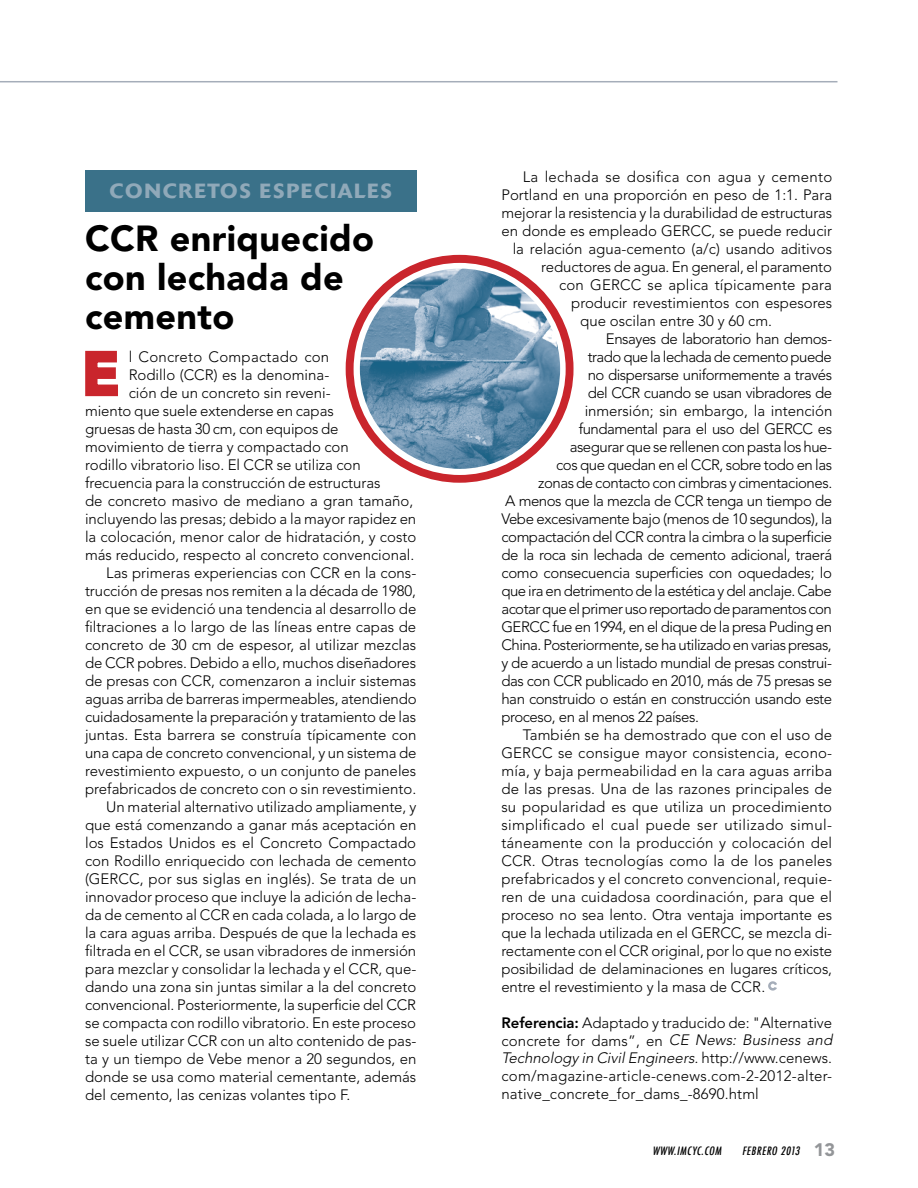
<style>
.page{position:relative;width:918px;height:1188px;background:#fff}
.page>*{position:absolute;margin:0;border:0;box-sizing:border-box;transform-origin:0 0}
.t1{font:900 59.7px "Avenir";color:#c9252c}
.t2{font:900 36px/39px "Avenir";letter-spacing:.01em;color:#000}
.t3{font:500 20.4px "Delta";letter-spacing:.08em;color:#90a9b9}
.t4{font:300 15px/18px "Avenir";color:#000}
.t5{font:300 15px "Avenir";letter-spacing:-.03em;color:#000}
.t6{font:300 15px "Avenir";letter-spacing:-.035em;color:#000}
.t7{font:300 15px "Avenir";letter-spacing:-.02em;color:#000}
.t8{font:300 15px "Avenir";letter-spacing:.025em;color:#000}
.t9{font:300 15px "Avenir";letter-spacing:.02em;color:#000}
.t10{font:italic 500 condensed 11.25px "Futura";color:#000}
.s1{font-weight:800}
.s2{font-style:italic}
.s3{font-family:"Avenir";font-weight:900;font-style:normal;font-stretch:normal;font-size:18px;color:#939598}
</style>
<div class="page">
<div style="left:346px;top:256px;width:227px;height:226px;background:#c9252c;border-radius:50%"></div>
<div style="left:354px;top:263px;width:212px;height:212px;background:#fff;border-radius:50%"></div>
<img style="left:360px;top:269px;width:200px;height:200px;border-radius:100px">
<svg style="left:85px;top:350px;width:33px;height:47px"></svg>
<div style="left:85px;top:170px;width:331px;height:41px;background:#3a7189"></div>
<svg style="left:768px;top:981px;width:9px;height:10px"></svg>
<hr style="left:0;top:81px;width:837px;height:1px;background:#a5adb9">
<h3 class="t3" style="left:109px;top:178px;width:284px">CONCRETOS ESPECIALES</h3>
<h2 class="t2" style="left:85px;top:219px;width:291px">CCR enriquecido con lechada de cemento</h2>
<p class="t4" style="left:129px;top:348px;width:202px">l Concreto Compactado con</p>
<p class="t4" style="left:129px;top:366px;width:202px">Rodillo (CCR) es la denomina-</p>
<p class="t4" style="left:129px;top:384px;width:204px">ción de un concreto sin reveni-</p>
<p class="t4" style="left:85px;top:402px;width:250px">miento que suele extenderse en capas</p>
<p class="t4" style="left:85px;top:420px;width:255px">gruesas de hasta 30 cm, con equipos de</p>
<p class="t4" style="left:85px;top:438px;width:265px">movimiento de tierra y compactado con</p>
<p class="t4" style="left:85px;top:456px;width:277px">rodillo vibratorio liso. El CCR se utiliza con</p>
<p class="t4" style="left:85px;top:474px;width:297px">frecuencia para la construcción de estructuras</p>
<p class="t4" style="left:85px;top:492px;width:330px">de concreto masivo de mediano a gran tamaño,</p>
<p class="t4" style="left:85px;top:510px;width:333px">incluyendo las presas; debido a la mayor rapidez en</p>
<p class="t4" style="left:85px;top:528px;width:333px">la colocación, menor calor de hidratación, y costo</p>
<p class="t4" style="left:85px;top:546px;width:331px">más reducido, respecto al concreto convencional.</p>
<p class="t4" style="left:106px;top:564px;width:312px">Las primeras experiencias con CCR en la cons-</p>
<p class="t4" style="left:85px;top:582px;width:333px">trucción de presas nos remiten a la década de 1980,</p>
<p class="t4" style="left:85px;top:600px;width:333px">en que se evidenció una tendencia al desarrollo de</p>
<p class="t4" style="left:85px;top:618px;width:333px">filtraciones a lo largo de las líneas entre capas de</p>
<p class="t4" style="left:85px;top:636px;width:333px">concreto de 30 cm de espesor, al utilizar mezclas</p>
<p class="t4" style="left:85px;top:654px;width:333px">de CCR pobres. Debido a ello, muchos diseñadores</p>
<p class="t4" style="left:85px;top:672px;width:333px">de presas con CCR, comenzaron a incluir sistemas</p>
<p class="t4" style="left:85px;top:690px;width:333px">aguas arriba de barreras impermeables, atendiendo</p>
<p class="t4" style="left:85px;top:708px;width:333px">cuidadosamente la preparación y tratamiento de las</p>
<p class="t4" style="left:85px;top:726px;width:333px">juntas. Esta barrera se construía típicamente con</p>
<p class="t4" style="left:85px;top:744px;width:333px">una capa de concreto convencional, y un sistema de</p>
<p class="t4" style="left:85px;top:762px;width:333px">revestimiento expuesto, o un conjunto de paneles</p>
<p class="t4" style="left:85px;top:780px;width:333px">prefabricados de concreto con o sin revestimiento.</p>
<p class="t4" style="left:106px;top:798px;width:312px">Un material alternativo utilizado ampliamente, y</p>
<p class="t4" style="left:85px;top:816px;width:333px">que está comenzando a ganar más aceptación en</p>
<p class="t4" style="left:85px;top:834px;width:333px">los Estados Unidos es el Concreto Compactado</p>
<p class="t4" style="left:85px;top:852px;width:333px">con Rodillo enriquecido con lechada de cemento</p>
<p class="t4" style="left:85px;top:870px;width:333px">(GERCC, por sus siglas en inglés). Se trata de un</p>
<p class="t4" style="left:85px;top:888px;width:333px">innovador proceso que incluye la adición de lecha-</p>
<p class="t4" style="left:85px;top:906px;width:333px">da de cemento al CCR en cada colada, a lo largo de</p>
<p class="t4" style="left:85px;top:924px;width:333px">la cara aguas arriba. Después de que la lechada es</p>
<p class="t4" style="left:85px;top:942px;width:333px">filtrada en el CCR, se usan vibradores de inmersión</p>
<p class="t4" style="left:85px;top:960px;width:333px">para mezclar y consolidar la lechada y el CCR, que-</p>
<p class="t4" style="left:85px;top:978px;width:333px">dando una zona sin juntas similar a la del concreto</p>
<p class="t4" style="left:85px;top:996px;width:333px">convencional. Posteriormente, la superficie del CCR</p>
<p class="t4" style="left:85px;top:1014px;width:333px">se compacta con rodillo vibratorio. En este proceso</p>
<p class="t4" style="left:85px;top:1032px;width:333px">se suele utilizar CCR con un alto contenido de pas-</p>
<p class="t4" style="left:85px;top:1050px;width:333px">ta y un tiempo de Vebe menor a 20 segundos, en</p>
<p class="t4" style="left:85px;top:1068px;width:333px">donde se usa como material cementante, además</p>
<p class="t4" style="left:85px;top:1086px;width:267px">del cemento, las cenizas volantes tipo F.</p>
<h1 class="t1" style="left:82px;top:338px;width:39px">E</h1>
<p class="t9" style="left:523px;top:168px;width:311px">La lechada se dosifica con agua y cemento</p>
<p class="t4" style="left:501px;top:185px;width:332px">Portland en una proporción en peso de 1:1. Para</p>
<p class="t4" style="left:501px;top:203px;width:332px">mejorar la resistencia y la durabilidad de estructuras</p>
<p class="t4" style="left:501px;top:221px;width:332px">en donde es empleado GERCC, se puede reducir</p>
<p class="t4" style="left:513px;top:239px;width:321px">la relación agua-cemento (a/c) usando aditivos</p>
<p class="t4" style="left:541px;top:257px;width:292px">reductores de agua. En general, el paramento</p>
<p class="t4" style="left:559px;top:275px;width:274px">con GERCC se aplica típicamente para</p>
<p class="t4" style="left:571px;top:293px;width:262px">producir revestimientos con espesores</p>
<p class="t4" style="left:580px;top:311px;width:193px">que oscilan entre 30 y 60 cm.</p>
<p class="t5" style="left:606px;top:330px;width:228px">Ensayes de laboratorio han demos-</p>
<p class="t6" style="left:588px;top:348px;width:246px">trado que la lechada de cemento puede</p>
<p class="t5" style="left:588px;top:366px;width:246px">no dispersarse uniformemente a través</p>
<p class="t5" style="left:588px;top:384px;width:246px">del CCR cuando se usan vibradores de</p>
<p class="t4" style="left:585px;top:401px;width:249px">inmersión; sin embargo, la intención</p>
<p class="t5" style="left:579px;top:420px;width:255px">fundamental para el uso del GERCC es</p>
<p class="t5" style="left:570px;top:438px;width:264px">asegurar que se rellenen con pasta los hue-</p>
<p class="t5" style="left:556px;top:456px;width:277px">cos que quedan en el CCR, sobre todo en las</p>
<p class="t5" style="left:538px;top:474px;width:296px">zonas de contacto con cimbras y cimentaciones.</p>
<p class="t5" style="left:505px;top:492px;width:329px">A menos que la mezcla de CCR tenga un tiempo de</p>
<p class="t5" style="left:501px;top:510px;width:332px">Vebe excesivamente bajo (menos de 10 segundos), la</p>
<p class="t5" style="left:501px;top:528px;width:332px">compactación del CCR contra la cimbra o la superficie</p>
<p class="t5" style="left:501px;top:546px;width:332px">de la roca sin lechada de cemento adicional, traerá</p>
<p class="t7" style="left:501px;top:564px;width:332px">como consecuencia superficies con oquedades; lo</p>
<p class="t6" style="left:501px;top:582px;width:332px">que ira en detrimento de la estética y del anclaje. Cabe</p>
<p class="t6" style="left:501px;top:600px;width:332px">acotar que el primer uso reportado de paramentos con</p>
<p class="t5" style="left:501px;top:618px;width:332px">GERCC fue en 1994, en el dique de la presa Puding en</p>
<p class="t6" style="left:501px;top:636px;width:332px">China. Posteriormente, se ha utilizado en varias presas,</p>
<p class="t5" style="left:501px;top:654px;width:332px">y de acuerdo a un listado mundial de presas construi-</p>
<p class="t5" style="left:501px;top:672px;width:332px">das con CCR publicado en 2010, más de 75 presas se</p>
<p class="t5" style="left:501px;top:690px;width:332px">han construido o están en construcción usando este</p>
<p class="t5" style="left:501px;top:708px;width:199px">proceso, en al menos 22 países.</p>
<p class="t4" style="left:523px;top:725px;width:311px">También se ha demostrado que con el uso de</p>
<p class="t4" style="left:501px;top:743px;width:332px">GERCC se consigue mayor consistencia, econo-</p>
<p class="t4" style="left:501px;top:761px;width:332px">mía, y baja permeabilidad en la cara aguas arriba</p>
<p class="t4" style="left:501px;top:779px;width:332px">de las presas. Una de las razones principales de</p>
<p class="t4" style="left:501px;top:797px;width:332px">su popularidad es que utiliza un procedimiento</p>
<p class="t8" style="left:501px;top:816px;width:332px">simplificado el cual puede ser utilizado simul-</p>
<p class="t4" style="left:501px;top:833px;width:332px">táneamente con la producción y colocación del</p>
<p class="t4" style="left:501px;top:851px;width:332px">CCR. Otras tecnologías como la de los paneles</p>
<p class="t4" style="left:501px;top:869px;width:332px">prefabricados y el concreto convencional, requie-</p>
<p class="t4" style="left:501px;top:887px;width:332px">ren de una cuidadosa coordinación, para que el</p>
<p class="t4" style="left:501px;top:905px;width:332px">proceso no sea lento. Otra ventaja importante es</p>
<p class="t4" style="left:501px;top:923px;width:332px">que la lechada utilizada en el GERCC, se mezcla di-</p>
<p class="t4" style="left:501px;top:941px;width:332px">rectamente con el CCR original, por lo que no existe</p>
<p class="t4" style="left:501px;top:959px;width:332px">posibilidad de delaminaciones en lugares críticos,</p>
<p class="t4" style="left:501px;top:977px;width:265px">entre el revestimiento y la masa de CCR.</p>
<p class="t4" style="left:501px;top:1013px;width:335px"><span class="s1">Referencia:</span> Adaptado y traducido de: "Alternative concrete for dams”, en <span class="s2">CE News: Business and Technology in CivilEngineers.</span>h tt p : //www. c e n e ws . com/magazine-article-cenews.com-2-2012-alter&shy;native_concrete_for_dams_-8690.html</p>
<p class="t10" style="left:653px;top:1143px;width:73px">WWW.IMCYC.COM</p>
<p class="t10" style="left:742px;top:1143px;width:95px">FEBRERO 2013 <span class="s3">1 3</span></p>
</div>
